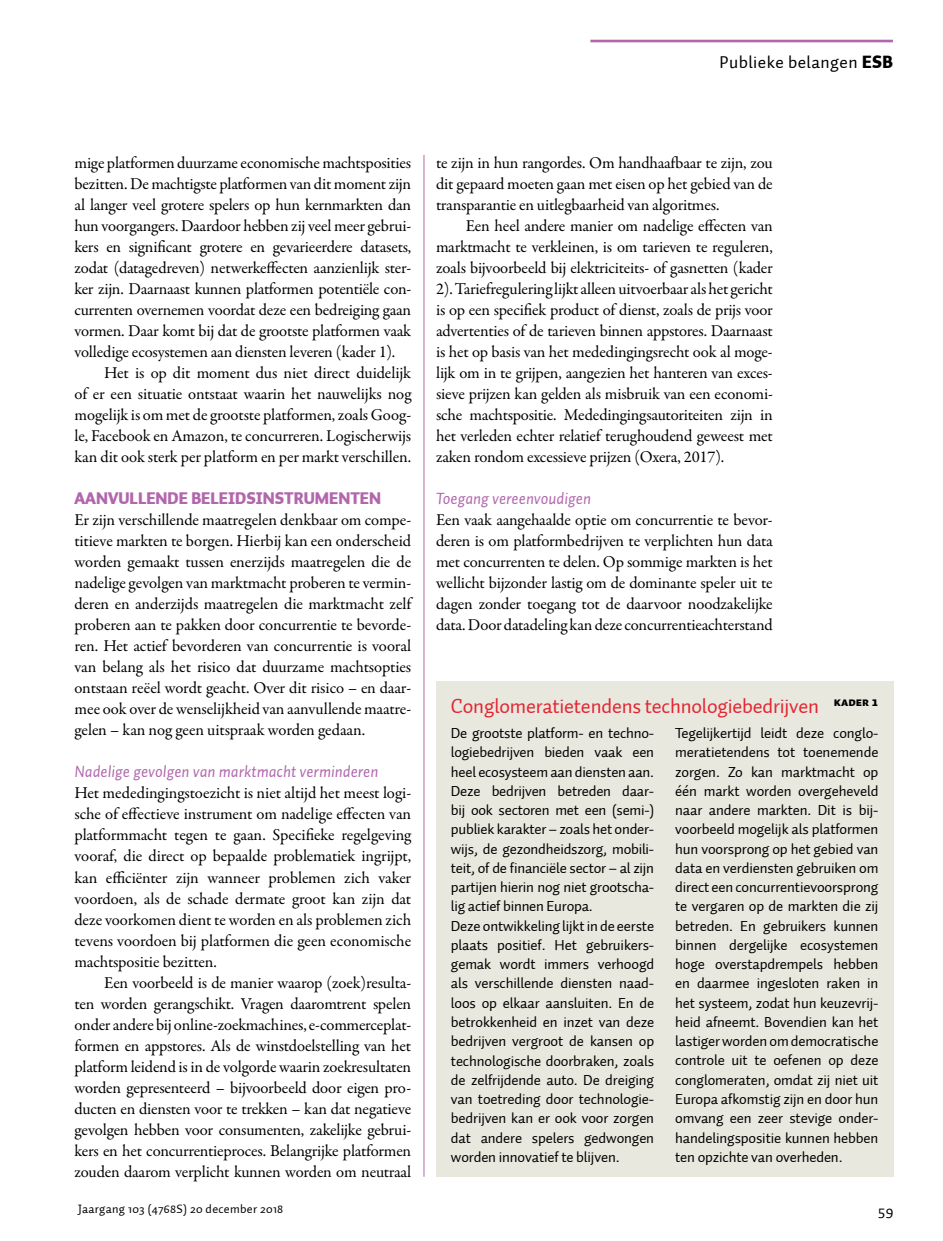
<style>
.page{position:relative;width:943px;height:1241px;background:#fff}
.page>*{position:absolute;margin:0;border:0;box-sizing:border-box;transform-origin:0 0}
.t1{font:20.65px "Auto 1";letter-spacing:-.01em;color:#e32632}
.t2{font:17.5px "Auto 1";letter-spacing:.025em;color:#000}
.t3{font:16.62px/21px "Garamond Premr Pro";letter-spacing:-.015em;color:#000;text-align:justify}
.t4{font:italic 16.62px "Auto 1";color:#b267ad}
.t5{font:900 16.62px "Auto 1";color:#b267ad}
.t6{font:15.75px "Auto 1";color:#000}
.t7{font:14.88px/19.2px "Auto 1";letter-spacing:-.01em;color:#000}
.t8{font:12.25px "Auto 1";letter-spacing:.025em;color:#000}
.s1{font-weight:900}
</style>
<div class="page">
<hr style="left:590px;top:40px;width:302px;height:2px;background:#b267ad">
<hr style="left:423px;top:155px;width:1px;height:1021px;background:#b267ad">
<div style="left:436px;top:681px;width:457px;height:495px;background:#e9e8df"></div>
<p class="t2" style="left:719px;top:51px;width:175px">Publieke belangen <span class="s1">ESB</span></p>
<p class="t3" style="left:74px;top:153px;width:338px">mige platformen duurzame economische machtsposities</p>
<p class="t3" style="left:74px;top:174px;width:338px">bezitten. De machtigste platformen van dit moment zijn</p>
<p class="t3" style="left:74px;top:195px;width:338px">al langer veel grotere spelers op hun kernmarkten dan</p>
<p class="t3" style="left:74px;top:216px;width:338px">hun voorgangers. Daardoor hebben zij veel meer gebrui-</p>
<p class="t3" style="left:74px;top:237px;width:338px">kers en significant grotere en gevarieerdere datasets,</p>
<p class="t3" style="left:74px;top:258px;width:338px">zodat (datagedreven) netwerkeffecten aanzienlijk ster-</p>
<p class="t3" style="left:74px;top:279px;width:338px">ker zijn. Daarnaast kunnen platformen potentiële con-</p>
<p class="t3" style="left:74px;top:300px;width:338px">currenten overnemen voordat deze een bedreiging gaan</p>
<p class="t3" style="left:74px;top:321px;width:338px">vormen. Daar komt bij dat de grootste platformen vaak</p>
<p class="t3" style="left:74px;top:342px;width:322px">volledige ecosystemen aan diensten leveren (kader 1).</p>
<p class="t3" style="left:104px;top:363px;width:308px">Het is op dit moment dus niet direct duidelijk</p>
<p class="t3" style="left:74px;top:384px;width:338px">of er een situatie ontstaat waarin het nauwelijks nog</p>
<p class="t3" style="left:74px;top:405px;width:338px">mogelijk is om met de grootste platformen, zoals Goog-</p>
<p class="t3" style="left:74px;top:426px;width:338px">le, Facebook en Amazon, te concurreren. Logischerwijs</p>
<p class="t3" style="left:74px;top:447px;width:338px">kan dit ook sterk per platform en per markt verschillen.</p>
<p class="t5" style="left:74px;top:487px;width:308px">AANVULLENDE BELEIDSINSTRUMENTEN</p>
<p class="t3" style="left:74px;top:510px;width:338px">Er zijn verschillende maatregelen denkbaar om compe&shy;titieve markten te borgen. Hierbij kan een onderscheid worden gemaakt tussen enerzijds maatregelen die de nadelige gevolgen van marktmacht proberen te vermin&shy;deren en anderzijds maatregelen die marktmacht zelf proberen aan te pakken door concurrentie te bevorde&shy;ren. Het actief bevorderen van concurrentie is vooral van belang als het risico dat duurzame machtsopties ontstaan reëel wordt geacht. Over dit risico – en daar&shy;mee ook over de wenselijkheid van aanvullende maatre&shy;gelen – kan nog geen uitspraak worden gedaan.</p>
<p class="t4" style="left:74px;top:761px;width:305px">Nadelige gevolgen van marktmacht verminderen</p>
<p class="t3" style="left:74px;top:783px;width:338px">Het mededingingstoezicht is niet altijd het meest logi&shy;sche of effectieve instrument om nadelige effecten van platformmacht tegen te gaan. Specifieke regelgeving vooraf, die direct op bepaalde problematiek ingrijpt, kan efficiënter zijn wanneer problemen zich vaker voordoen, als de schade dermate groot kan zijn dat deze voorkomen dient te worden en als problemen zich tevens voordoen bij platformen die geen economische machtspositie bezitten.</p>
<p class="t3" style="left:74px;top:972px;width:338px;text-indent:30px">Een voorbeeld is de manier waarop (zoek)resulta&shy;ten worden gerangschikt. Vragen daaromtrent spelen onder andere bij online-zoekmachines, e-commerceplat&shy;formen en appstores. Als de winstdoelstelling van het platform leidend is in de volgorde waarin zoekresultaten worden gepresenteerd – bijvoorbeeld door eigen pro&shy;ducten en diensten voor te trekken – kan dat negatieve gevolgen hebben voor consumenten, zakelijke gebrui&shy;kers en het concurrentieproces. Belangrijke platformen zouden daarom verplicht kunnen worden om neutraal</p>
<p class="t3" style="left:436px;top:153px;width:338px">te zijn in hun rangordes. Om handhaafbaar te zijn, zou dit gepaard moeten gaan met eisen op het gebied van de transparantie en uitlegbaarheid van algoritmes.</p>
<p class="t3" style="left:436px;top:216px;width:338px;text-indent:30px">Een heel andere manier om nadelige effecten van marktmacht te verkleinen, is om tarieven te reguleren, zoals bijvoorbeeld bij elektriciteits- of gasnetten (kader 2). Tariefregulering lijkt alleen uitvoerbaar als het gericht is op een specifiek product of dienst, zoals de prijs voor advertenties of de tarieven binnen appstores. Daarnaast is het op basis van het mededingingsrecht ook al moge&shy;lijk om in te grijpen, aangezien het hanteren van exces&shy;sieve prijzen kan gelden als misbruik van een economi&shy;sche machtspositie. Mededingingsautoriteiten zijn in het verleden echter relatief terughoudend geweest met zaken rondom excessieve prijzen (Oxera, 2017).</p>
<p class="t4" style="left:436px;top:487px;width:156px">Toegang vereenvoudigen</p>
<p class="t3" style="left:436px;top:510px;width:338px">Een vaak aangehaalde optie om concurrentie te bevor&shy;deren is om platformbedrijven te verplichten hun data met concurrenten te delen. Op sommige markten is het wellicht bijzonder lastig om de dominante speler uit te dagen zonder toegang tot de daarvoor noodzakelijke data. Door datadeling kan deze concurrentieachterstand</p>
<p class="t1" style="left:451px;top:693px;width:428px">Conglomeratietendens technologiebedrijven <sup>KADER</sup> <sup>1</sup></p>
<p class="t7" style="left:451px;top:723px;width:205px">De grootste platform- en techno&shy;logiebedrijven bieden vaak een heel ecosysteem aan diensten aan.<br>Deze bedrijven betreden daar&shy;bij ook sectoren met een (semi-) publiek karakter – zoals het onder&shy;wijs, de gezondheidszorg, mobili&shy;teit, of de financiële sector – al zijn partijen hierin nog niet grootscha&shy;lig actief binnen Europa.<br>Deze ontwikkeling lijkt in de eerste plaats positief. Het gebruikers&shy;gemak wordt immers verhoogd als verschillende diensten naad&shy;loos op elkaar aansluiten. En de betrokkenheid en inzet van deze bedrijven vergroot de kansen op technologische doorbraken, zoals de zelfrijdende auto. De dreiging van toetreding door technologie&shy;bedrijven kan er ook voor zorgen dat andere spelers gedwongen worden innovatief te blijven.</p>
<p class="t7" style="left:675px;top:723px;width:205px;text-align:justify">Tegelijkertijd leidt deze conglo&shy;meratietendens tot toenemende zorgen. Zo kan marktmacht op één markt worden overgeheveld naar andere markten. Dit is bij&shy;voorbeeld mogelijk als platformen hun voorsprong op het gebied van data en verdiensten gebruiken om direct een concurrentievoorsprong te vergaren op de markten die zij betreden. En gebruikers kunnen binnen dergelijke ecosystemen hoge overstapdrempels hebben en daarmee ingesloten raken in het systeem, zodat hun keuzevrij&shy;heid afneemt. Bovendien kan het lastiger worden om democratische controle uit te oefenen op deze conglomeraten, omdat zij niet uit Europa afkomstig zijn en door hun omvang een zeer stevige onder&shy;handelingspositie kunnen hebben ten opzichte van overheden.</p>
<p class="t8" style="left:78px;top:1201px;width:207px">Jaargang 103 (4768S) 20 december 2018</p>
<p class="t6" style="left:878px;top:1200px;width:17px">59</p>
</div>
